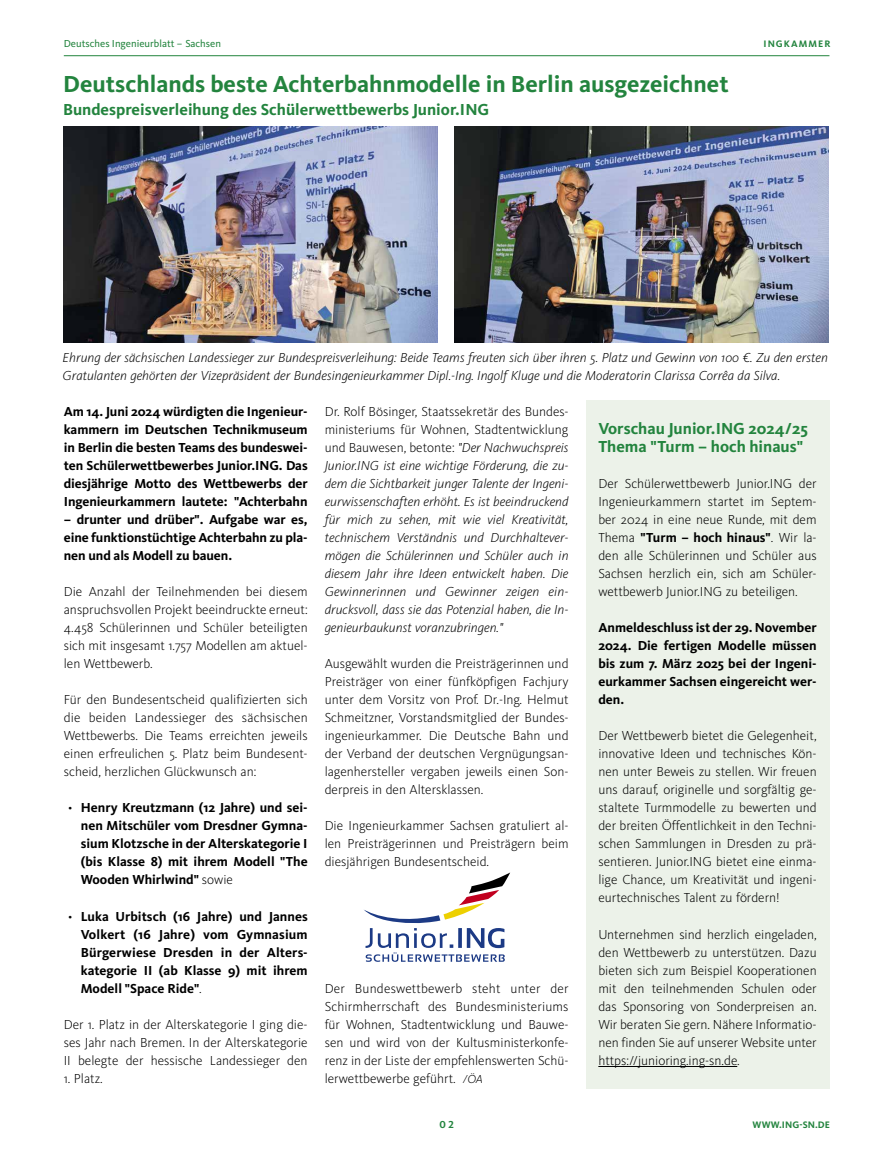
<style>
.page{position:relative;width:872px;height:1170px;background:#fff}
.page>*{position:absolute;margin:0;border:0;box-sizing:border-box;transform-origin:0 0}
.t1{font:700 24px "Kievit OT";color:#23843e}
.t2{font:700 16.5px/18px "Kievit OT";color:#23843e}
.t3{font:300 13.5px/18px "Kievit OT";color:#000;text-align:justify}
.t4{font:italic 300 13.5px/18px "Kievit OT";color:#000;text-align:justify}
.t5{font:700 13.5px/18px "Kievit OT";color:#000;text-align:justify}
.t6{font:10.5px "Kievit OT";color:#23843e}
.t7{font:700 10.5px "Kievit OT";color:#23843e}
.t8{font:700 9.75px "Kievit OT";letter-spacing:.01em;color:#23843e}
.t9{font:700 9.75px "Kievit OT";letter-spacing:.105em;color:#23843e}
.s1{font-weight:700}
.s2{font-style:normal}
.s3{font-weight:300}
.s4{font-style:italic;font-size:12px}
</style>
<div class="page">
<hr style="left:64px;top:55px;width:765px;height:1px;background:#23843e">
<img style="left:454px;top:127px;width:374px;height:215px">
<img style="left:63px;top:127px;width:374px;height:215px">
<div style="left:585px;top:400px;width:244px;height:688px;background:#ecf2e9"></div>
<hr style="left:598px;top:1066px;width:139px;height:1px;background:#000">
<svg style="left:364px;top:872px;width:146px;height:89px"></svg>
<p class="t6" style="left:64px;top:39px;width:159px">Deutsches Ingenieurblatt – Sachsen</p>
<h1 class="t1" style="left:63px;top:71px;width:667px">Deutschlands beste Achterbahnmodelle in Berlin ausgezeichnet</h1>
<p class="t2" style="left:63px;top:100px;width:428px">Bundespreisverleihung des Schülerwettbewerbs Junior.ING</p>
<p class="t9" style="left:763px;top:39px;width:69px">INGKAMMER</p>
<p class="t4" style="left:63px;top:349px;width:767px">Ehrung der sächsischen Landessieger zur Bundespreisverleihung: Beide Teams freuten sich über ihren 5. Platz und Gewinn von 100 €. Zu den ersten<br>Gratulanten gehörten der Vizepräsident der Bundesingenieurkammer Dipl.-Ing. Ingolf Kluge und die Moderatorin Clarissa Corrêa da Silva.</p>
<p class="t2" style="left:598px;top:420px;width:211px">Vorschau Junior.ING 2024/25<br>Thema "Turm – hoch hinaus"</p>
<p class="t3" style="left:598px;top:475px;width:220px">Der Schülerwettbewerb Junior.ING der Ingenieurkammern startet im Septem&shy;ber 2024 in eine neue Runde, mit dem Thema <span class="s1">"Turm – hoch hinaus"</span>. Wir la&shy;den alle Schülerinnen und Schüler aus Sachsen herzlich ein, sich am Schüler&shy;wettbewerb Junior.ING zu beteiligen.</p>
<p class="t5" style="left:598px;top:619px;width:220px">Anmeldeschluss ist der 29. November 2024. Die fertigen Modelle müssen bis zum 7. März 2025 bei der Ingeni&shy;eurkammer Sachsen eingereicht wer&shy;den.</p>
<p class="t3" style="left:598px;top:727px;width:220px">Der Wettbewerb bietet die Gelegenheit, innovative Ideen und technisches Kön&shy;nen unter Beweis zu stellen. Wir freuen uns darauf, originelle und sorgfältig ge&shy;staltete Turmmodelle zu bewerten und der breiten Öffentlichkeit in den Techni&shy;schen Sammlungen in Dresden zu prä&shy;sentieren. Junior.ING bietet eine einma&shy;lige Chance, um Kreativität und ingeni&shy;eurtechnisches Talent zu fördern!</p>
<p class="t3" style="left:598px;top:925px;width:220px">Unternehmen sind herzlich eingeladen, den Wettbewerb zu unterstützen. Dazu bieten sich zum Beispiel Kooperationen mit den teilnehmenden Schulen oder das Sponsoring von Sonderpreisen an.<br>Wir beraten Sie gern. Nähere Informatio&shy;nen finden Sie auf unserer Website unter https://junioring.ing-sn.de.</p>
<p class="t4" style="left:325px;top:403px;width:245px"><span class="s2">Dr. Rolf Bösinger, Staatssekretär des Bundes&shy;ministeriums für Wohnen, Stadtentwicklung und Bauwesen, betonte:</span> "Der Nachwuchspreis Junior.ING ist eine wichtige Förderung, die zu&shy;dem die Sichtbarkeit junger Talente der Ingeni&shy;eurwissenschaften erhöht. Es ist beeindruckend für mich zu sehen, mit wie viel Kreativität, technischem Verständnis und Durchhaltever&shy;mögen die Schülerinnen und Schüler auch in diesem Jahr ihre Ideen entwickelt haben. Die Gewinnerinnen und Gewinner zeigen ein&shy;drucksvoll, dass sie das Potenzial haben, die In&shy;genieurbaukunst voranzubringen."</p>
<p class="t3" style="left:325px;top:655px;width:245px">Ausgewählt wurden die Preisträgerinnen und Preisträger von einer fünfköpfigen Fachjury unter dem Vorsitz von Prof. Dr.-Ing. Helmut Schmeitzner, Vorstandsmitglied der Bundes&shy;ingenieurkammer. Die Deutsche Bahn und der Verband der deutschen Vergnügungsan&shy;lagenhersteller vergaben jeweils einen Son&shy;derpreis in den Altersklassen.</p>
<p class="t3" style="left:325px;top:817px;width:245px">Die Ingenieurkammer Sachsen gratuliert al&shy;len Preisträgerinnen und Preisträgern beim diesjährigen Bundesentscheid.</p>
<p class="t5" style="left:64px;top:403px;width:245px">Am 14. Juni 2024 würdigten die Ingenieur&shy;kammern im Deutschen Technikmuseum in Berlin die besten Teams des bundeswei&shy;ten Schülerwettbewerbes Junior.ING. Das diesjährige Motto des Wettbewerbs der Ingenieurkammern lautete: "Achterbahn</p>
<p class="t5" style="left:64px;top:511px;width:245px">– drunter und drüber". Aufgabe war es, eine funktionstüchtige Achterbahn zu pla&shy;nen und als Modell zu bauen.</p>
<p class="t3" style="left:64px;top:583px;width:245px">Die Anzahl der Teilnehmenden bei diesem anspruchsvollen Projekt beeindruckte erneut:<br>4.458 Schülerinnen und Schüler beteiligten sich mit insgesamt 1.757 Modellen am aktuel&shy;len Wettbewerb.</p>
<p class="t3" style="left:64px;top:691px;width:245px">Für den Bundesentscheid qualifizierten sich die beiden Landessieger des sächsischen Wettbewerbs. Die Teams erreichten jeweils einen erfreulichen 5. Platz beim Bundesent&shy;scheid, herzlichen Glückwunsch an:</p>
<p class="t5" style="left:81px;top:799px;width:228px;text-indent:-13px"><span class="s3">•</span> Henry Kreutzmann (12 Jahre) und sei&shy;nen Mitschüler vom Dresdner Gymna&shy;sium Klotzsche in der Alterskategorie I (bis Klasse 8) mit ihrem Modell "The Wooden Whirlwind" <span class="s3">sowie</span></p>
<p class="t5" style="left:81px;top:907px;width:228px;text-indent:-13px"><span class="s3">•</span> Luka Urbitsch (16 Jahre) und Jannes Volkert (16 Jahre) vom Gymnasium Bürgerwiese Dresden in der Alters&shy;kategorie II (ab Klasse 9) mit ihrem Modell "Space Ride"<span class="s3">.</span></p>
<p class="t3" style="left:64px;top:1015px;width:245px">Der 1. Platz in der Alterskategorie I ging die&shy;ses Jahr nach Bremen. In der Alterskategorie II belegte der hessische Landessieger den</p>
<p class="t3" style="left:64px;top:1069px;width:40px">1. Platz.</p>
<p class="t3" style="left:325px;top:979px;width:245px">Der Bundeswettbewerb steht unter der Schirmherrschaft des Bundesministeriums für Wohnen, Stadtentwicklung und Bauwe&shy;sen und wird von der Kultusministerkonfe&shy;renz in der Liste der empfehlenswerten Schü&shy;lerwettbewerbe geführt. <span class="s4">/ÖA</span></p>
<p class="t7" style="left:439px;top:1118px;width:16px">02</p>
<p class="t8" style="left:752px;top:1119px;width:79px">WWW.ING-SN.DE</p>
</div>
